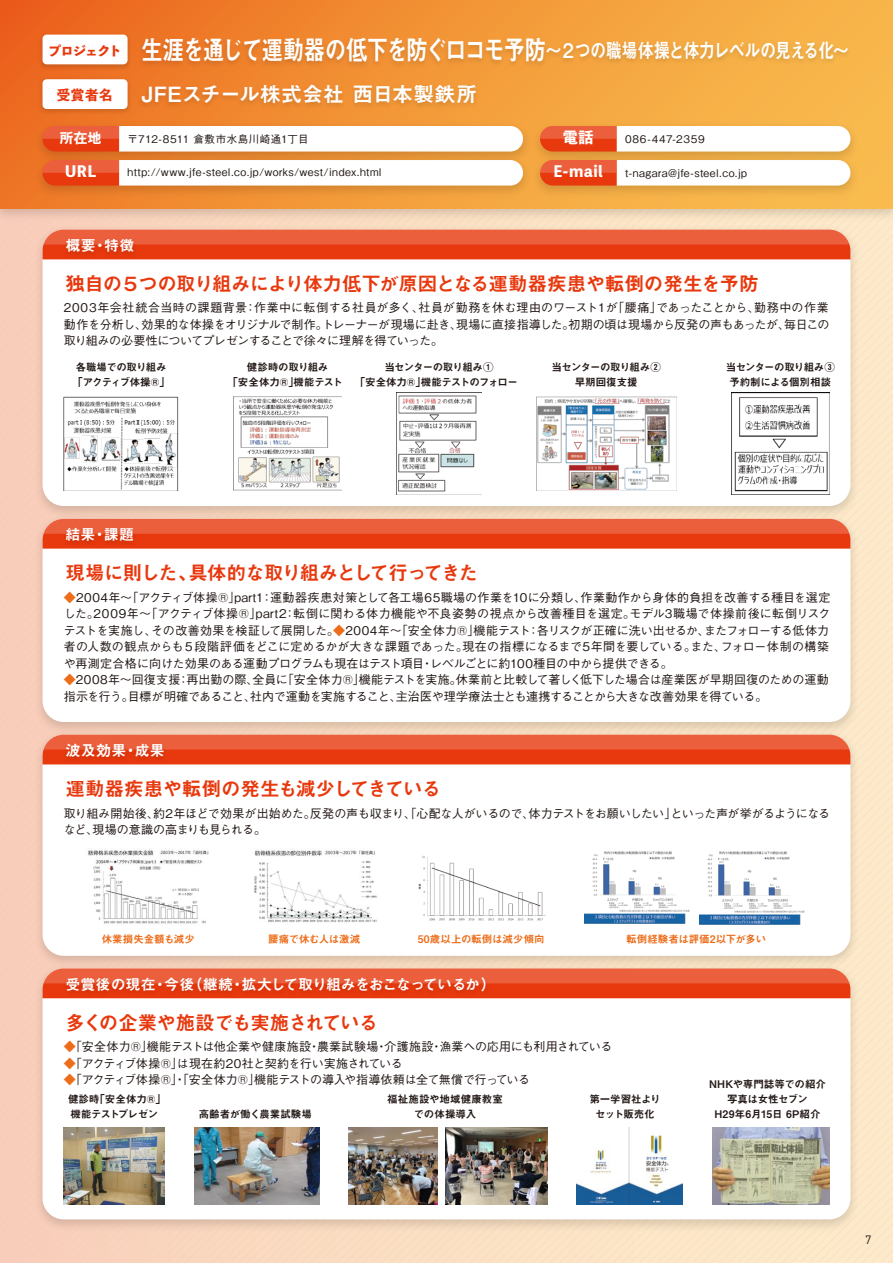
<style>
.page{position:relative;width:893px;height:1263px;background:#fff}
.page>*{position:absolute;margin:0;border:0;box-sizing:border-box;transform-origin:0 0}
.t1{font:27px "Midashi Go Upr MB31";letter-spacing:-.07em;color:#fff;scale:.8 1}
.t2{font:21px "Midashi Go Upr MB31";color:#fff}
.t3{font:19.5px "Midashi Go Upr MB31";letter-spacing:-.04em;color:#e8380d}
.t4{font:19.5px "Midashi Go Upr MB31";letter-spacing:-.06em;color:#e8380d}
.t5{font:19.5px "Midashi Go Upr MB31";letter-spacing:-.02em;color:#e8380d}
.t6{font:15px "Midashi Go Upr MB31";letter-spacing:-.05em;color:#fff}
.t7{font:15px "Midashi Go Upr MB31";letter-spacing:-.005em;color:#fff}
.t8{font:800 15px "Toppan Bunkyu Midashi Gothic Std N";letter-spacing:.03em;color:#fff}
.t9{font:800 13.5px "Toppan Bunkyu Midashi Gothic Std N";letter-spacing:-.07em;color:#e8380d}
.t10{font:800 13.5px "Toppan Bunkyu Midashi Gothic Std N";color:#fff}
.t11{font:500 12px/16.5px "Gothic BBB Pro";letter-spacing:-.03em;color:#221815}
.t12{font:500 12px "Gothic BBB Pro";letter-spacing:.005em;color:#221815}
.t13{font:12px "DIN Pro";color:#221815}
.t14{font:500 10.5px "Gothic BBB Pro";letter-spacing:.04em;color:#221815}
.t15{font:10.5px/15px "Midashi Go Pr 6 N MB31";letter-spacing:-.03em;color:#221815;text-align:center}
.t16{font:10.5px "Midashi Go Pr 6 N MB31";letter-spacing:-.005em;color:#ed6d1a}
.t17{font:10.5px/15px "Midashi Go Pr 6 N MB31";letter-spacing:-.005em;color:#221815;text-align:center}
.t18{font:10.5px/15px "Midashi Go Pr 6 N MB31";letter-spacing:-.05em;color:#221815;text-align:center}
.t19{font:10.5px/15px "Midashi Go Pr 6 N MB31";letter-spacing:-.065em;color:#221815;text-align:center}
.t20{font:10.5px/15px "Midashi Go Pr 6 N MB31";color:#221815;text-align:center}
.t21{font:500 10.5px "Gothic BBB Pro";letter-spacing:.075em;color:#221815}
.t22{font:10.5px "Midashi Go Pr 6 N MB31";letter-spacing:-.01em;color:#221815}
.t23{font:10.5px "Midashi Go Pr 6 N MB31";letter-spacing:-.03em;color:#ed6d1a}
.s1{font-size:20.25px}
.s2{color:#ed6d1a}
</style>
<div class="page">
<div style="left:0;top:0;width:893px;height:1263px;background:linear-gradient(to right,#f9cfbb,#fdeccb)"></div>
<img style="left:0;top:208px;width:893px;height:17px">
<svg style="left:0;top:0;width:893px;height:208px"></svg>
<img style="left:36px;top:75px;width:98px;height:42px">
<div style="left:43px;top:79px;width:85px;height:30px;background:#fff;border-radius:4px"></div>
<img style="left:36px;top:30px;width:98px;height:43px">
<div style="left:43px;top:35px;width:85px;height:29px;background:#fff;border-radius:4px"></div>
<img style="left:135px;top:80px;width:350px;height:37px">
<img style="left:30px;top:117px;width:497px;height:34px">
<svg style="left:43px;top:126px;width:480px;height:25px"></svg>
<img style="left:30px;top:151px;width:497px;height:52px">
<svg style="left:43px;top:160px;width:480px;height:26px"></svg>
<img style="left:527px;top:117px;width:336px;height:34px">
<svg style="left:540px;top:126px;width:310px;height:25px"></svg>
<img style="left:527px;top:151px;width:336px;height:52px">
<svg style="left:540px;top:160px;width:310px;height:26px"></svg>
<img style="left:135px;top:32px;width:721px;height:46px">
<img style="left:29px;top:739px;width:834px;height:221px">
<div style="left:43px;top:735px;width:807px;height:221px;background:#fff;border-radius:21px"></div>
<svg style="left:43px;top:739px;width:807px;height:25px"></svg>
<img style="left:59px;top:739px;width:129px;height:26px">
<img style="left:88px;top:848px;width:121px;height:76px">
<img style="left:254px;top:849px;width:124px;height:74px">
<img style="left:418px;top:855px;width:127px;height:66px">
<img style="left:584px;top:851px;width:106px;height:73px">
<img style="left:700px;top:851px;width:105px;height:74px">
<img style="left:29px;top:523px;width:834px;height:216px">
<div style="left:43px;top:519px;width:807px;height:203px;background:#fff;border-radius:21px"></div>
<svg style="left:43px;top:523px;width:807px;height:26px"></svg>
<img style="left:59px;top:523px;width:98px;height:26px">
<img style="left:29px;top:221px;width:834px;height:302px">
<div style="left:43px;top:230px;width:807px;height:276px;background:#fff;border-radius:21px"></div>
<svg style="left:43px;top:230px;width:807px;height:29px"></svg>
<img style="left:59px;top:234px;width:83px;height:26px">
<img style="left:64px;top:397px;width:115px;height:93px">
<img style="left:234px;top:398px;width:107px;height:92px">
<img style="left:397px;top:395px;width:84px;height:100px">
<img style="left:536px;top:397px;width:140px;height:93px">
<img style="left:731px;top:393px;width:98px;height:102px">
<img style="left:29px;top:960px;width:834px;height:276px">
<div style="left:43px;top:968px;width:807px;height:251px;background:#fff;border-radius:21px"></div>
<svg style="left:43px;top:968px;width:807px;height:30px"></svg>
<img style="left:64px;top:1128px;width:101px;height:76px">
<img style="left:194px;top:1128px;width:126px;height:76px">
<img style="left:349px;top:1128px;width:88px;height:76px">
<img style="left:446px;top:1128px;width:101px;height:76px">
<img style="left:577px;top:1128px;width:106px;height:76px">
<img style="left:712px;top:1128px;width:117px;height:76px">
<p class="t9" style="left:48px;top:40px;width:76px">プロジェクト</p>
<p class="t9" style="left:57px;top:85px;width:57px">受賞者名</p>
<h1 class="t1" style="left:141px;top:29px;width:886px">生涯を通じて運動器の低下を防ぐロコモ予防<span class="s1">～２つの職場体操と体力レベルの見える化～</span></h1>
<h2 class="t2" style="left:141px;top:78px;width:337px">JFEスチール株式会社 西日本製鉄所</h2>
<p class="t10" style="left:60px;top:127px;width:43px">所在地</p>
<p class="t8" style="left:65px;top:160px;width:33px">URL</p>
<p class="t8" style="left:563px;top:126px;width:32px">電話</p>
<p class="t8" style="left:554px;top:160px;width:50px">E-mail</p>
<p class="t14" style="left:128px;top:131px;width:182px">〒712-8511 倉敷市水島川崎通1丁目</p>
<p class="t21" style="left:625px;top:130px;width:81px">086-447-2359</p>
<p class="t14" style="left:625px;top:165px;width:123px">t-nagara@jfe-steel.co.jp</p>
<p class="t14" style="left:128px;top:164px;width:256px">http://www.jfe-steel.co.jp/works/west/index.html</p>
<p class="t7" style="left:65px;top:233px;width:71px">概要・特徴</p>
<h3 class="t3" style="left:65px;top:268px;width:695px">独自の５つの取り組みにより体力低下が原因となる運動器疾患や転倒の発生を予防</h3>
<p class="t11" style="left:64px;top:298px;width:767px;text-align:justify">2003年会社統合当時の課題背景：作業中に転倒する社員が多く、社員が勤務を休む理由のワースト１が「腰痛」であったことから、勤務中の作業動作を分析し、効果的な体操をオリジナルで制作。トレーナーが現場に赴き、現場に直接指導した。初期の頃は現場から反発の声もあったが、毎日この取り組みの必要性についてプレゼンすることで徐々に理解を得ていった。</p>
<p class="t19" style="left:72px;top:359px;width:99px">各職場での取り組み「アクティブ体操®」</p>
<p class="t15" style="left:227px;top:359px;width:117px">健診時の取り組み<br>「安全体力®」機能テスト</p>
<p class="t18" style="left:355px;top:359px;width:165px">当センターの取り組み①<br>「安全体力®」機能テストのフォロー</p>
<p class="t15" style="left:552px;top:359px;width:111px">当センターの取り組み②早期回復支援</p>
<p class="t15" style="left:726px;top:359px;width:111px">当センターの取り組み③予約制による個別相談</p>
<p class="t7" style="left:65px;top:523px;width:86px">結果・課題　</p>
<h3 class="t4" style="left:65px;top:557px;width:414px">現場に則した、具体的な取り組みとして行ってきた</h3>
<p class="t11" style="left:64px;top:587px;width:768px;text-align:justify"><span class="s2">◆</span>2004年～「アクティブ体操®」part1：運動器疾患対策として各工場65職場の作業を10に分類し、作業動作から身体的負担を改善する種目を選定した。2009年～「アクティブ体操®」part2：転倒に関わる体力機能や不良姿勢の視点から改善種目を選定。モデル3職場で体操前後に転倒リスクテストを実施し、その改善効果を検証して展開した。<span class="s2">◆</span>2004年～「安全体力®」機能テスト：各リスクが正確に洗い出せるか、またフォローする低体力者の人数の観点からも５段階評価をどこに定めるかが大きな課題であった。現在の指標になるまで5年間を要している。また、フォロー体制の構築や再測定合格に向けた効果のある運動プログラムも現在はテスト項目・レベルごとに約100種目の中から提供できる。</p>
<p class="t11" style="left:64px;top:670px;width:767px"><span class="s2">◆</span>2008年～回復支援：再出勤の際、全員に「安全体力®」機能テストを実施。休業前と比較して著しく低下した場合は産業医が早期回復のための運動指示を行う。目標が明確であること、社内で運動を実施すること、主治医や理学療法士とも連携することから大きな改善効果を得ている。</p>
<p class="t7" style="left:65px;top:738px;width:116px">波及効果・成果　</p>
<h3 class="t5" style="left:65px;top:773px;width:377px">運動器疾患や転倒の発生も減少してきている</h3>
<p class="t11" style="left:64px;top:803px;width:768px">取り組み開始後、約2年ほどで効果が出始めた。反発の声も収まり、「心配な人がいるので、体力テストをお願いしたい」といった声が挙がるようになるなど、現場の意識の高まりも見られる。</p>
<p class="t16" style="left:102px;top:930px;width:95px">休業損失金額も減少</p>
<p class="t23" style="left:268px;top:930px;width:94px">腰痛で休む人は激減</p>
<p class="t16" style="left:418px;top:930px;width:128px">50歳以上の転倒は減少傾向</p>
<p class="t16" style="left:626px;top:930px;width:142px">転倒経験者は評価2以下が多い</p>
<p class="t6" style="left:65px;top:972px;width:432px">受賞後の現在・今後（継続・拡大して取り組みをおこなっているか）</p>
<h3 class="t3" style="left:65px;top:1006px;width:314px">多くの企業や施設でも実施されている</h3>
<p class="t12" style="left:64px;top:1037px;width:550px"><span class="s2">◆</span>「安全体力®」機能テストは他企業や健康施設・農業試験場・介護施設・漁業への応用にも利用されている</p>
<p class="t11" style="left:64px;top:1053px;width:340px"><span class="s2">◆</span>「アクティブ体操®」は現在約20社と契約を行い実施されている</p>
<p class="t11" style="left:64px;top:1070px;width:468px"><span class="s2">◆</span>「アクティブ体操®」・「安全体力®」機能テストの導入や指導依頼は全て無償で行っている</p>
<p class="t15" style="left:68px;top:1091px;width:99px;text-align:left">健診時「安全体力®」機能テストプレゼン</p>
<p class="t20" style="left:387px;top:1091px;width:117px">福祉施設や地域健康教室での体操導入</p>
<p class="t15" style="left:589px;top:1091px;width:73px">第一学習社よりセット販売化</p>
<p class="t22" style="left:199px;top:1106px;width:115px">高齢者が働く農業試験場</p>
<p class="t17" style="left:709px;top:1076px;width:118px">NHKや専門誌等での紹介写真は女性セブン<br>H29年6月15日 6P紹介</p>
<p class="t13" style="left:865px;top:1230px;width:8px">7</p>
</div>
